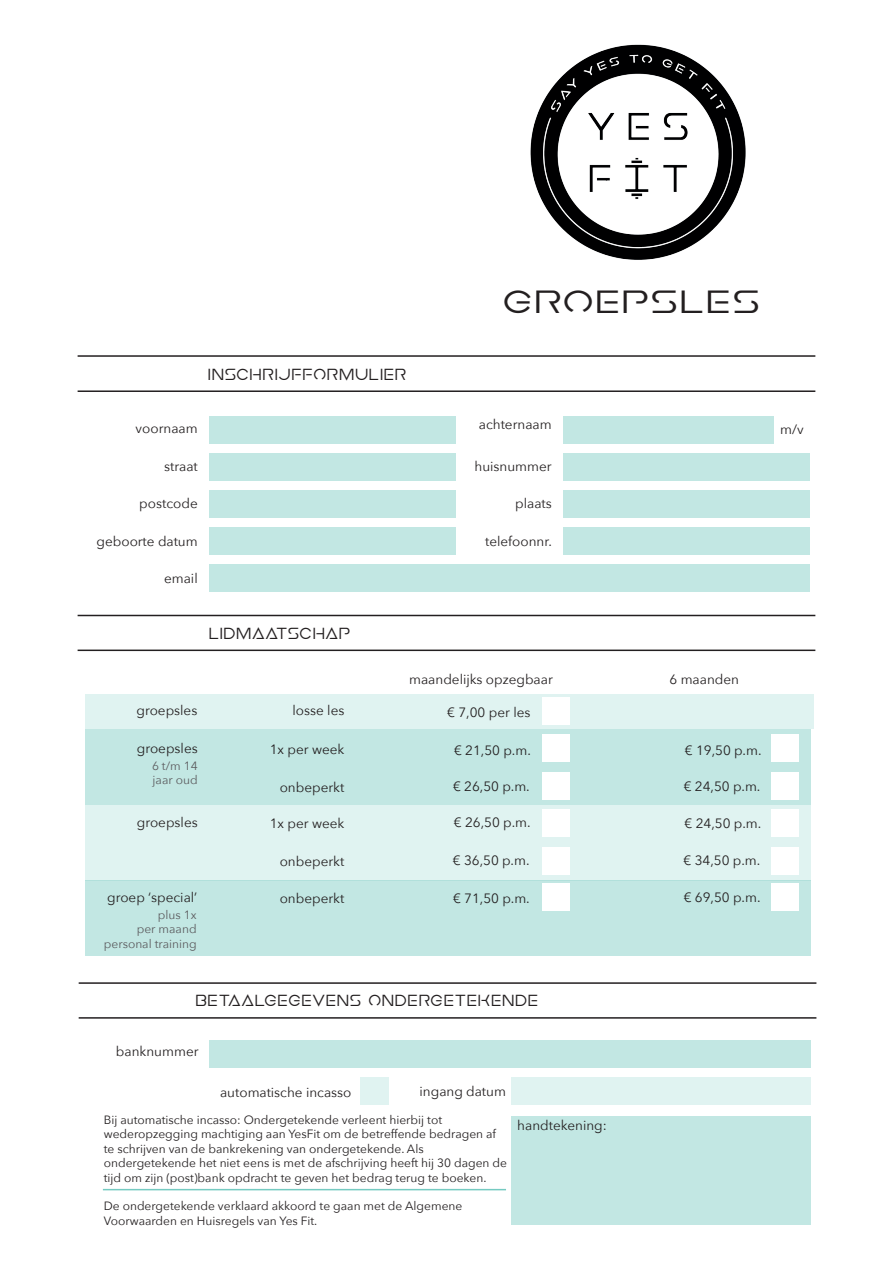
<style>
.page{position:relative;width:893px;height:1263px;background:#fff}
.page>*{position:absolute;margin:0;border:0;box-sizing:border-box;transform-origin:0 0}
.t1{font:36px "Earth Orbiter Expanded";color:#231f20}
.t2{font:18px "Earth Orbiter";color:#231f20}
.t3{font:13.5px "Avenir Next";color:#231f20}
.t4{font:12px/14.4px "Avenir Next";color:#231f20}
.t5{font:12px/14.4px "Avenir Next";color:#5c5c5f}
</style>
<div class="page">
<div style="left:85px;top:729px;width:725px;height:76px;background:#c2e7e3"></div>
<div style="left:85px;top:805px;width:725px;height:76px;background:#e0f3f1"></div>
<div style="left:85px;top:880px;width:725px;height:76px;background:#c2e7e3"></div>
<div style="left:209px;top:416px;width:247px;height:27px;background:#c2e7e3"></div>
<div style="left:209px;top:453px;width:247px;height:27px;background:#c2e7e3"></div>
<div style="left:209px;top:490px;width:247px;height:28px;background:#c2e7e3"></div>
<div style="left:209px;top:527px;width:247px;height:28px;background:#c2e7e3"></div>
<div style="left:209px;top:564px;width:601px;height:28px;background:#c2e7e3"></div>
<div style="left:563px;top:416px;width:211px;height:27px;background:#c2e7e3"></div>
<div style="left:563px;top:453px;width:247px;height:27px;background:#c2e7e3"></div>
<div style="left:563px;top:490px;width:247px;height:28px;background:#c2e7e3"></div>
<div style="left:563px;top:527px;width:247px;height:28px;background:#c2e7e3"></div>
<hr style="left:78px;top:615px;width:737px;height:1px;background:#231f20">
<hr style="left:78px;top:390px;width:737px;height:2px;background:#231f20">
<hr style="left:78px;top:649px;width:737px;height:2px;background:#231f20">
<hr style="left:78px;top:355px;width:737px;height:2px;background:#231f20">
<div style="left:542px;top:735px;width:28px;height:27px;background:#fff"></div>
<div style="left:542px;top:772px;width:28px;height:27px;background:#fff"></div>
<div style="left:771px;top:735px;width:28px;height:27px;background:#fff"></div>
<div style="left:771px;top:772px;width:28px;height:27px;background:#fff"></div>
<div style="left:542px;top:809px;width:27px;height:28px;background:#fff"></div>
<div style="left:542px;top:847px;width:27px;height:27px;background:#fff"></div>
<div style="left:771px;top:809px;width:27px;height:28px;background:#fff"></div>
<div style="left:771px;top:847px;width:27px;height:27px;background:#fff"></div>
<div style="left:542px;top:883px;width:28px;height:28px;background:#fff"></div>
<div style="left:771px;top:883px;width:28px;height:28px;background:#fff"></div>
<hr style="left:79px;top:982px;width:737px;height:2px;background:#231f20">
<hr style="left:79px;top:1017px;width:737px;height:2px;background:#231f20">
<div style="left:210px;top:1040px;width:601px;height:27px;background:#c2e7e3"></div>
<div style="left:511px;top:1077px;width:300px;height:27px;background:#e0f3f1"></div>
<div style="left:511px;top:1116px;width:300px;height:109px;background:#c2e7e3"></div>
<div style="left:360px;top:1077px;width:29px;height:28px;background:#e0f3f1"></div>
<div style="left:86px;top:694px;width:728px;height:34px;background:#e0f3f1"></div>
<div style="left:542px;top:697px;width:27px;height:28px;background:#fff"></div>
<hr style="left:103px;top:1189px;width:403px;height:1px;background:#75cac1">
<img style="left:530px;top:44px;width:216px;height:216px">
<h1 class="t1" style="left:502px;top:284px;width:260px">GROEPSLES</h1>
<h2 class="t2" style="left:208px;top:365px;width:201px">INSCHRIJFFORMULIER</h2>
<p class="t3" style="left:136px;top:417px;width:64px">voornaam</p>
<p class="t3" style="left:164px;top:455px;width:35px">straat</p>
<p class="t3" style="left:139px;top:492px;width:60px">postcode</p>
<p class="t3" style="left:97px;top:529px;width:103px">geboorte datum</p>
<p class="t3" style="left:164px;top:567px;width:35px">email</p>
<p class="t3" style="left:479px;top:413px;width:74px">achternaam</p>
<p class="t3" style="left:475px;top:455px;width:79px">huisnummer</p>
<p class="t3" style="left:515px;top:492px;width:38px">plaats</p>
<p class="t3" style="left:485px;top:529px;width:69px">telefoonnr.</p>
<h2 class="t2" style="left:208px;top:624px;width:144px">LIDMAATSCHAP</h2>
<p class="t3" style="left:409px;top:668px;width:145px">maandelijks opzegbaar</p>
<p class="t3" style="left:669px;top:668px;width:71px">6 maanden</p>
<p class="t3" style="left:137px;top:699px;width:62px">groepsles</p>
<p class="t3" style="left:293px;top:699px;width:53px">losse les</p>
<p class="t3" style="left:447px;top:701px;width:85px">€ 7,00 per les</p>
<p class="t3" style="left:137px;top:737px;width:62px">groepsles</p>
<p class="t5" style="left:152px;top:758px;width:47px">6 t/m 14 jaar oud</p>
<p class="t3" style="left:137px;top:811px;width:62px">groepsles</p>
<p class="t3" style="left:107px;top:886px;width:92px">groep ‘special’</p>
<p class="t5" style="left:104px;top:907px;width:94px;text-align:right">plus 1x<br>per maand personal training</p>
<p class="t3" style="left:270px;top:738px;width:76px">1x per week</p>
<p class="t3" style="left:280px;top:776px;width:66px">onbeperkt</p>
<p class="t3" style="left:270px;top:812px;width:76px">1x per week</p>
<p class="t3" style="left:280px;top:850px;width:66px">onbeperkt</p>
<p class="t3" style="left:280px;top:887px;width:66px">onbeperkt</p>
<p class="t3" style="left:454px;top:738px;width:78px">€ 21,50 p.m.</p>
<p class="t3" style="left:453px;top:775px;width:78px">€ 26,50 p.m.</p>
<p class="t3" style="left:454px;top:811px;width:78px">€ 26,50 p.m.</p>
<p class="t3" style="left:453px;top:849px;width:78px">€ 36,50 p.m.</p>
<p class="t3" style="left:685px;top:738px;width:78px">€ 19,50 p.m.</p>
<p class="t3" style="left:684px;top:775px;width:78px">€ 24,50 p.m.</p>
<p class="t3" style="left:685px;top:812px;width:78px">€ 24,50 p.m.</p>
<p class="t3" style="left:683px;top:849px;width:78px">€ 34,50 p.m.</p>
<p class="t3" style="left:453px;top:886px;width:78px">€ 71,50 p.m.</p>
<p class="t3" style="left:684px;top:886px;width:78px">€ 69,50 p.m.</p>
<h2 class="t2" style="left:195px;top:992px;width:345px">BETAALGEGEVENS ONDERGETEKENDE</h2>
<p class="t3" style="left:116px;top:1040px;width:84px">banknummer</p>
<p class="t3" style="left:420px;top:1080px;width:88px">ingang datum</p>
<p class="t4" style="left:104px;top:1112px;width:405px">Bij automatische incasso: Ondergetekende verleent hierbij tot wederopzegging machtiging aan YesFit om de betreffende bedragen af te schrijven van de bankrekening van ondergetekende. Als ondergetekende het niet eens is met de afschrijving heeft hij 30 dagen de tijd om zijn (post)bank opdracht te geven het bedrag terug te boeken.</p>
<p class="t4" style="left:104px;top:1198px;width:360px">De ondergetekende verklaard akkoord te gaan met de Algemene<br>Voorwaarden en Huisregels van Yes Fit.</p>
<p class="t3" style="left:220px;top:1081px;width:133px">automatische incasso</p>
<p class="t3" style="left:517px;top:1114px;width:91px">handtekening:</p>
<p class="t3" style="left:780px;top:418px;width:25px">m/v</p>
</div>
